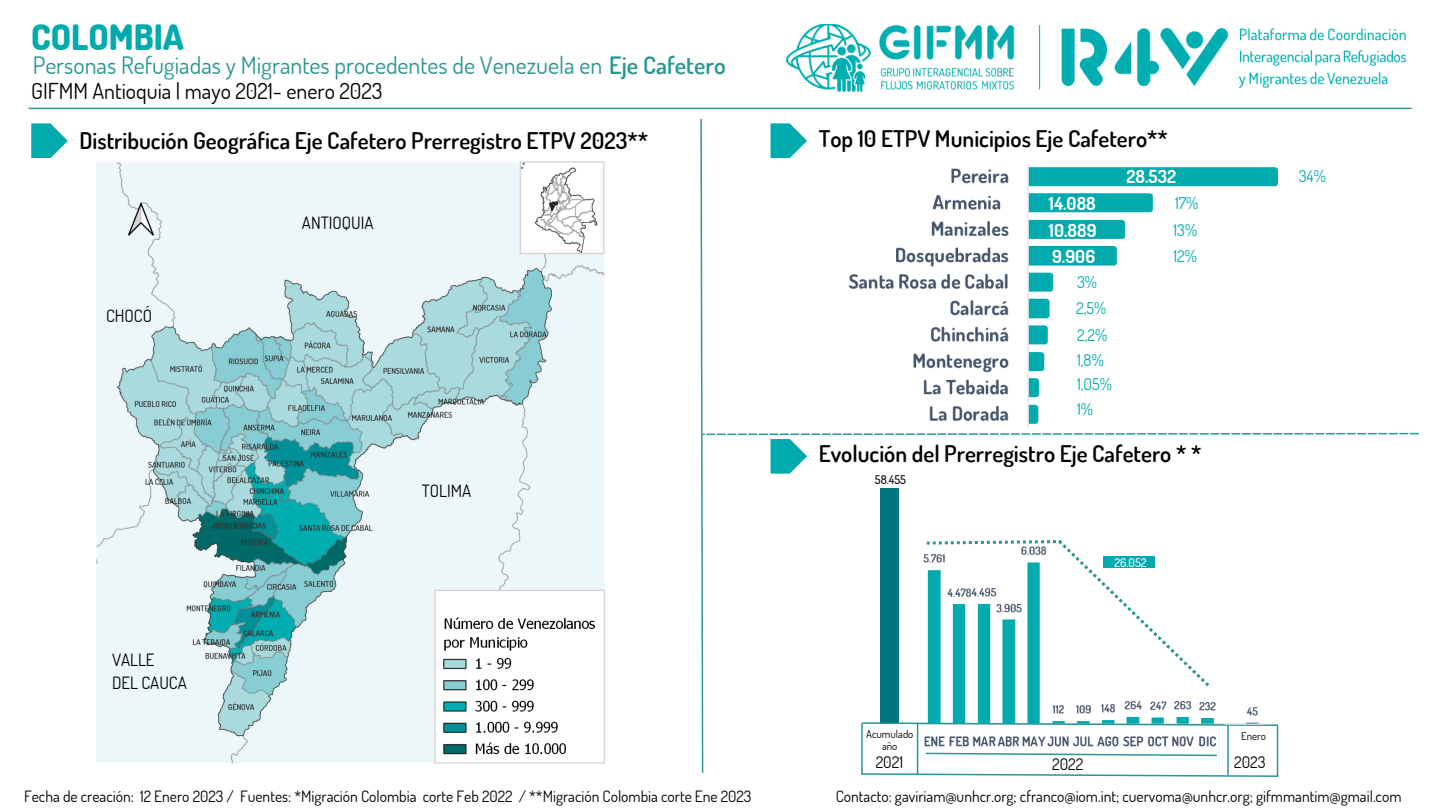
<style>
.page{position:relative;width:1440px;height:810px;background:#fff}
.page>*{position:absolute;margin:0;border:0;box-sizing:border-box;transform-origin:0 0}
.t1{font:800 35px "Dosis";color:#00aaad}
.t2{font:24px "Dosis";color:#2b9693}
.t3{font:600 23px "Dosis";color:#000}
.t4{font:22px "Dosis";color:#000}
.t5{font:700 18px/26.4px "Dosis";color:#fff;text-align:justify}
.t6{font:17px/23.2px "Dosis";color:#000}
.t7{font:16.1px/24.8px "Dosis";color:#00aaad}
.t8{font:16px "Dosis";color:#000}
.t9{font:15.6px "Dosis";color:#000}
.t10{font:500 12px "Dosis";color:#000}
.t11{font:500 12px "Dosis";color:#fff}
.t12{font:11px/12px "Dosis";color:#000;text-align:center}
.s1{font-weight:600}
</style>
<div class="page">
<img style="left:786px;top:24px;width:620px;height:67px">
<hr style="left:29px;top:108px;width:1383px;height:1px;background:#2b9693">
<svg style="left:31px;top:123px;width:37px;height:35px"></svg>
<img style="left:96px;top:161px;width:509px;height:603px">
<svg style="left:700px;top:118px;width:719px;height:660px"></svg>
<div style="left:1103px;top:556px;width:52px;height:12px;background:#00aaad"></div>
<img style="left:841px;top:151px;width:460px;height:289px">
<h1 class="t1" style="left:31px;top:14px;width:154px">COLOMBIA</h1>
<h2 class="t2" style="left:33px;top:50px;width:695px">Personas Refugiadas y Migrantes procedentes de Venezuela en <span class="s1">Eje Cafetero</span></h2>
<h3 class="t4" style="left:31px;top:76px;width:353px">GIFMM Antioquia | mayo 2021- enero 2023</h3>
<h3 class="t3" style="left:79px;top:125px;width:570px">Distribución Geográfica Eje Cafetero Prerregistro ETPV 2023**</h3>
<h3 class="t3" style="left:819px;top:123px;width:351px">Top 10 ETPV Municipios Eje Cafetero**</h3>
<p class="t6" style="left:106px;top:304px;width:48px">CHOCÓ</p>
<p class="t6" style="left:302px;top:211px;width:73px">ANTIOQUIA</p>
<p class="t6" style="left:422px;top:478px;width:51px">TOLIMA</p>
<p class="t5" style="left:1049px;top:190px;width:49px">14.088<br>10.889<br>9.906</p>
<p class="t7" style="left:1076px;top:269px;width:32px;line-height:25.3px">3%<br>2,5%</p>
<p class="t7" style="left:1077px;top:322px;width:36px">2,2%<br>1,8%<br>1,05%<br>1%</p>
<p class="t5" style="left:1127px;top:163px;width:51px">28.532</p>
<p class="t7" style="left:1174px;top:189px;width:26px;line-height:26.8px;text-align:justify">17% 13% 12%</p>
<h3 class="t3" style="left:819px;top:439px;width:384px">Evolución del Prerregistro Eje Cafetero * *</h3>
<p class="t10" style="left:875px;top:472px;width:33px">58.455</p>
<p class="t11" style="left:1114px;top:554px;width:34px">26.052</p>
<p class="t7" style="left:1299px;top:163px;width:29px">34%</p>
<p class="t6" style="left:112px;top:648px;width:77px">VALLE<br>DEL CAUCA</p>
<p class="t12" style="left:866px;top:727px;width:49px">Acumulado año</p>
<p class="t12" style="left:1241px;top:729px;width:26px">Enero</p>
<p class="t8" style="left:876px;top:752px;width:29px">2021</p>
<p class="t8" style="left:1052px;top:754px;width:33px">2022</p>
<p class="t8" style="left:1234px;top:752px;width:33px">2023</p>
<p class="t9" style="left:24px;top:786px;width:729px">Fecha de creación: 12 Enero 2023 / Fuentes: *Migración Colombia corte Feb 2022 / **Migración Colombia corte Ene 2023</p>
<p class="t9" style="left:836px;top:786px;width:567px">Contacto: gaviriam@unhcr.org; cfranco@iom.int; cuervoma@unhcr.org; gifmmantim@gmail.com</p>
</div>
